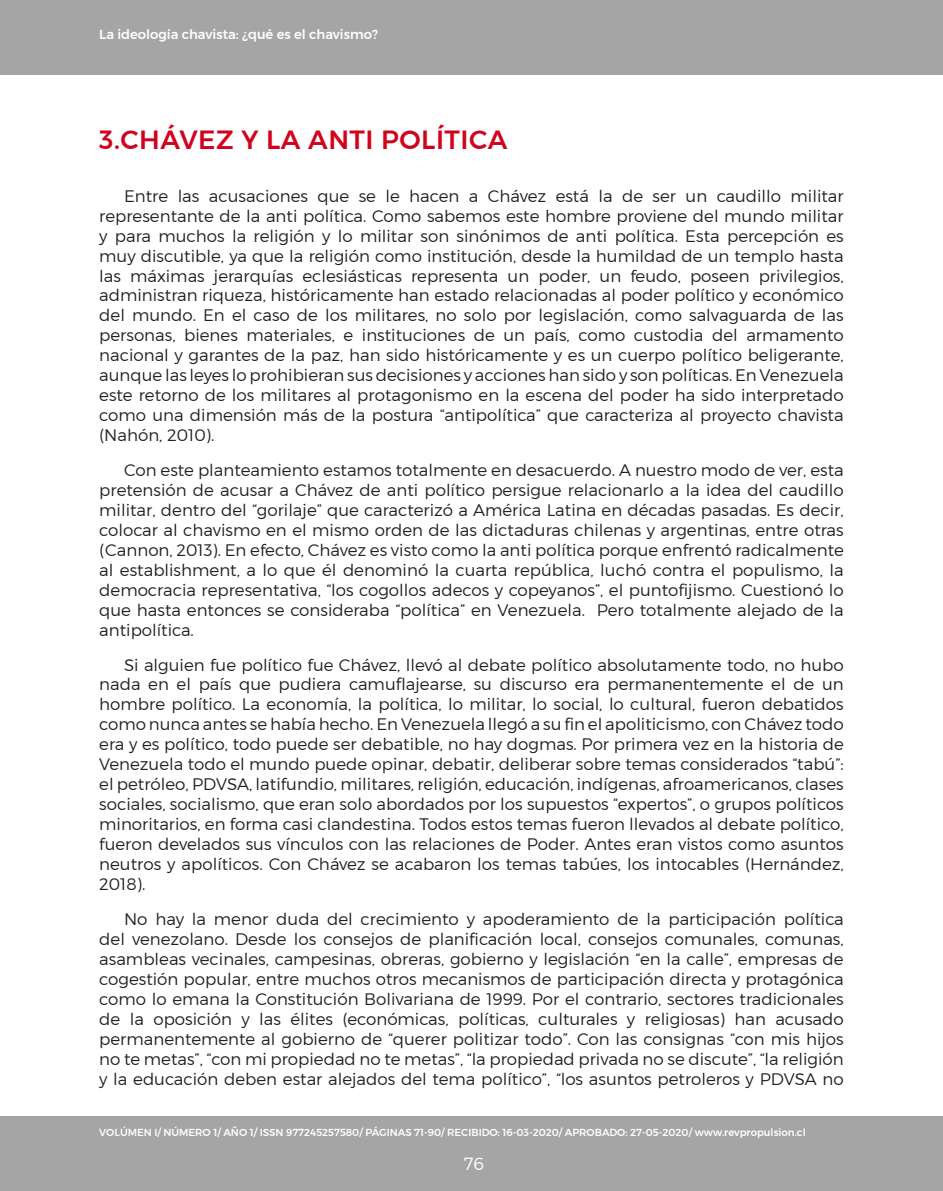
<style>
.page{position:relative;width:943px;height:1191px;background:#fff}
.page>*{position:absolute;margin:0;border:0;box-sizing:border-box;transform-origin:0 0}
._06_titulos_en_rojo{font:500 26.25px "Montserrat";letter-spacing:.02em;color:#d1021c}
.t1{font:300 17.5px "Montserrat";color:#fff}
._07_parrafo_texto_ar{font:300 16.62px/19.9px "Montserrat";color:#231f20;text-align:justify}
.t2{font:500 13.12px "Montserrat";color:#fff}
.t3{font:500 10.15px "Montserrat";color:#fff}
</style>
<div class="page">
<div style="left:0;top:1116px;width:943px;height:75px;background:#a5a5a5"></div>
<div style="left:0;top:0;width:943px;height:74px;background:#a5a5a5"></div>
<p class="t2" style="left:99px;top:26px;width:280px">La ideología chavista: ¿qué es el chavismo?</p>
<p class="_06_titulos_en_rojo" style="left:99px;top:124px;width:409px">3.CHÁVEZ Y LA ANTI POLÍTICA</p>
<p class="_07_parrafo_texto_ar" style="left:99px;top:185px;width:746px;text-indent:25px">Entre las acusaciones que se le hacen a Chávez está la de ser un caudillo militar representante de la anti política. Como sabemos este hombre proviene del mundo militar y para muchos la religión y lo militar son sinónimos de anti política. Esta percepción es muy discutible, ya que la religión como institución, desde la humildad de un templo hasta las máximas jerarquías eclesiásticas representa un poder, un feudo, poseen privilegios, administran riqueza, históricamente han estado relacionadas al poder político y económico del mundo. En el caso de los militares, no solo por legislación, como salvaguarda de las personas, bienes materiales, e instituciones de un país, como custodia del armamento nacional y garantes de la paz, han sido históricamente y es un cuerpo político beligerante, aunque las leyes lo prohibieran sus decisiones y acciones han sido y son políticas. En Venezuela este retorno de los militares al protagonismo en la escena del poder ha sido interpretado como una dimensión más de la postura “antipolítica” que caracteriza al proyecto chavista (Nahón, 2010).</p>
<p class="_07_parrafo_texto_ar" style="left:99px;top:460px;width:746px;text-indent:25px">Con este planteamiento estamos totalmente en desacuerdo. A nuestro modo de ver, esta pretensión de acusar a Chávez de anti político persigue relacionarlo a la idea del caudillo militar, dentro del “gorilaje” que caracterizó a América Latina en décadas pasadas. Es decir, colocar al chavismo en el mismo orden de las dictaduras chilenas y argentinas, entre otras (Cannon, 2013). En efecto, Chávez es visto como la anti política porque enfrentó radicalmente al establishment, a lo que él denominó la cuarta república, luchó contra el populismo, la democracia representativa, “los cogollos adecos y copeyanos”, el puntofijismo. Cuestionó lo que hasta entonces se consideraba “política” en Venezuela. Pero totalmente alejado de la antipolítica.</p>
<p class="_07_parrafo_texto_ar" style="left:99px;top:654px;width:746px;text-indent:25px">Si alguien fue político fue Chávez, llevó al debate político absolutamente todo, no hubo nada en el país que pudiera camuflajearse, su discurso era permanentemente el de un hombre político. La economía, la política, lo militar, lo social, lo cultural, fueron debatidos como nunca antes se había hecho. En Venezuela llegó a su fin el apoliticismo, con Chávez todo era y es político, todo puede ser debatible, no hay dogmas. Por primera vez en la historia de Venezuela todo el mundo puede opinar, debatir, deliberar sobre temas considerados “tabú”: el petróleo, PDVSA, latifundio, militares, religión, educación, indígenas, afroamericanos, clases sociales, socialismo, que eran solo abordados por los supuestos “expertos”, o grupos políticos minoritarios, en forma casi clandestina. Todos estos temas fueron llevados al debate político, fueron develados sus vínculos con las relaciones de Poder. Antes eran vistos como asuntos neutros y apolíticos. Con Chávez se acabaron los temas tabúes, los intocables (Hernández, 2018).</p>
<p class="_07_parrafo_texto_ar" style="left:99px;top:908px;width:746px;text-indent:25px">No hay la menor duda del crecimiento y apoderamiento de la participación política del venezolano. Desde los consejos de planificación local, consejos comunales, comunas, asambleas vecinales, campesinas, obreras, gobierno y legislación “en la calle”, empresas de cogestión popular, entre muchos otros mecanismos de participación directa y protagónica como lo emana la Constitución Bolivariana de 1999. Por el contrario, sectores tradicionales de la oposición y las élites (económicas, políticas, culturales y religiosas) han acusado permanentemente al gobierno de “querer politizar todo”. Con las consignas “con mis hijos no te metas”, “con mi propiedad no te metas”, “la propiedad privada no se discute”, “la religión y la educación deben estar alejados del tema político”, “los asuntos petroleros y PDVSA no</p>
<p class="t3" style="left:99px;top:1126px;width:708px">VOLÚMEN I/ NÚMERO 1/ AÑO 1/ ISSN 977245257580/ PÁGINAS 71-90/ RECIBIDO: 16-03-2020/ APROBADO: 27-05-2020/ www.revpropulsion.cl</p>
<p class="t1" style="left:464px;top:1152px;width:22px">76</p>
</div>
